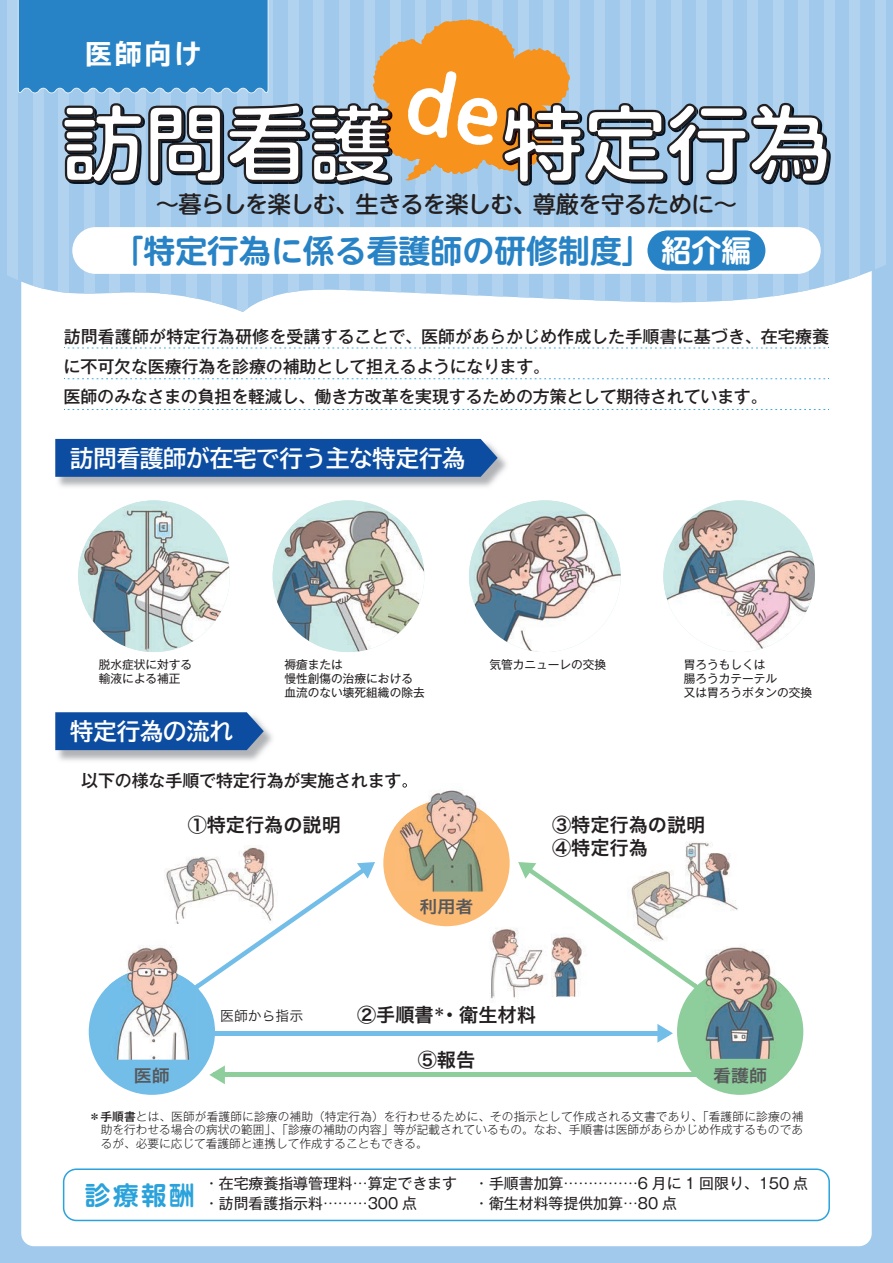
<style>
.page{position:relative;width:893px;height:1263px;background:#a0c9eb}
.page>*{position:absolute;margin:0;border:0;box-sizing:border-box;transform-origin:0 0}
.t1{font:700 82.5px "UD Shin M Go Pro De";color:#fff}
.t2{font:700 31.95px "UD Shin M Go Pro De";color:#2783c5}
.t3{font:700 expanded 27px "TBUD Go Std";color:#fff}
.t4{font:700 25.5px "UD Shin M Go Pro De";color:#2aa2db}
.t5{font:500 23.25px "UD Shin M Go Pro";letter-spacing:-.03em;color:#231f20}
.t6{font:700 23.25px "TBUD Go Std";color:#fff}
.t7{font:19.2px "Hira Kaku Pro W6";color:#231f20}
.t8{font:500 16.95px/30px "Gothic MB101 Pro";letter-spacing:-.01em;color:#231f20}
.t9{font:16.95px "Hira Kaku Pro W6";color:#57585a;scale:1.05 1}
.t10{font:14.85px/19.5px "Gothic MB101 Pro";color:#231f20}
.t11{font:13.8px "Hira Kaku Pro W3";color:#231f20}
.t12{font:300 11.7px/13.8px "Gothic MB101 Pro";color:#231f20;text-align:justify}
.t13{font:11.7px/13.8px "Gothic MB101 Pro";color:#231f20}
.t14{font:11.1px "Hira Kaku Pro W6";color:#231f20}
.s1{font-size:30px;color:#fff}
.s2{font-size:19.2px}
.s3{font-weight:500}
</style>
<div class="page">
<div style="left:21px;top:47px;width:851px;height:1199px;background:#fff;border-radius:13px"></div>
<svg style="left:7px;top:0;width:879px;height:312px;fill:#a0c9eb"></svg>
<div style="left:875px;top:0;width:10px;height:312px;background:#b2d3ef"></div>
<div style="left:849px;top:0;width:11px;height:312px;background:#b2d3ef"></div>
<svg style="left:824px;top:0;width:10px;height:312px;fill:#b2d3ef"></svg>
<svg style="left:798px;top:186px;width:11px;height:126px"></svg>
<svg style="left:773px;top:186px;width:10px;height:126px"></svg>
<svg style="left:747px;top:186px;width:11px;height:126px"></svg>
<div style="left:722px;top:0;width:10px;height:312px;background:#b2d3ef"></div>
<div style="left:696px;top:0;width:11px;height:312px;background:#b2d3ef"></div>
<div style="left:671px;top:0;width:10px;height:312px;background:#b2d3ef"></div>
<div style="left:645px;top:0;width:11px;height:312px;background:#b2d3ef"></div>
<div style="left:620px;top:0;width:10px;height:312px;background:#b2d3ef"></div>
<div style="left:594px;top:0;width:11px;height:312px;background:#b2d3ef"></div>
<div style="left:569px;top:0;width:10px;height:312px;background:#b2d3ef"></div>
<svg style="left:543px;top:186px;width:11px;height:126px"></svg>
<svg style="left:518px;top:186px;width:10px;height:126px"></svg>
<svg style="left:492px;top:186px;width:11px;height:126px"></svg>
<svg style="left:467px;top:186px;width:10px;height:126px"></svg>
<svg style="left:441px;top:186px;width:11px;height:126px"></svg>
<svg style="left:416px;top:186px;width:10px;height:126px"></svg>
<svg style="left:390px;top:186px;width:11px;height:126px"></svg>
<svg style="left:365px;top:186px;width:10px;height:126px"></svg>
<svg style="left:339px;top:186px;width:11px;height:126px"></svg>
<svg style="left:314px;top:186px;width:10px;height:126px"></svg>
<svg style="left:288px;top:186px;width:11px;height:126px"></svg>
<svg style="left:263px;top:186px;width:10px;height:126px"></svg>
<div style="left:237px;top:0;width:11px;height:312px;background:#b2d3ef"></div>
<div style="left:212px;top:0;width:10px;height:312px;background:#b2d3ef"></div>
<svg style="left:186px;top:186px;width:11px;height:126px"></svg>
<svg style="left:161px;top:186px;width:10px;height:126px"></svg>
<svg style="left:135px;top:186px;width:11px;height:126px"></svg>
<svg style="left:110px;top:186px;width:10px;height:126px"></svg>
<svg style="left:84px;top:186px;width:11px;height:126px"></svg>
<div style="left:59px;top:0;width:10px;height:312px;background:#b2d3ef"></div>
<svg style="left:33px;top:186px;width:11px;height:126px"></svg>
<div style="left:8px;top:0;width:10px;height:312px;background:#b2d3ef"></div>
<img style="left:55px;top:726px;width:218px;height:35px">
<svg style="left:55px;top:712px;width:209px;height:38px"></svg>
<img style="left:55px;top:438px;width:452px;height:49px">
<div style="left:55px;top:439px;width:443px;height:38px;background:#0d4da1"></div>
<svg style="left:63px;top:1168px;width:767px;height:53px"></svg>
<img style="left:164px;top:846px;width:102px;height:77px">
<img style="left:273px;top:500px;width:151px;height:152px;border-radius:50%">
<svg style="left:469px;top:500px;width:152px;height:152px"></svg>
<img style="left:469px;top:539px;width:152px;height:33px">
<img style="left:469px;top:500px;width:76px;height:70px">
<img style="left:273px;top:539px;width:151px;height:34px">
<img style="left:279px;top:500px;width:69px;height:47px">
<img style="left:663px;top:500px;width:152px;height:152px">
<img style="left:480px;top:916px;width:38px;height:83px">
<hr style="left:194px;top:1031px;width:475px;height:4px;background:#73bde9">
<svg style="left:657px;top:1024px;width:16px;height:19px"></svg>
<div style="left:214px;top:1072px;width:518px;height:5px;background:#8ecd9c"></div>
<svg style="left:209px;top:1065px;width:16px;height:19px"></svg>
<img style="left:685px;top:842px;width:16px;height:20px">
<img style="left:701px;top:843px;width:37px;height:68px">
<img style="left:78px;top:500px;width:152px;height:152px;border-radius:76px">
<svg style="left:89px;top:968px;width:126px;height:127px;fill:#73bde9"></svg>
<div style="left:677px;top:968px;width:126px;height:127px;background:#8ecd9c;border-radius:50%"></div>
<img style="left:127px;top:947px;width:51px;height:21px">
<svg style="left:184px;top:862px;width:191px;height:135px"></svg>
<img style="left:109px;top:968px;width:90px;height:21px">
<div style="left:383px;top:800px;width:127px;height:126px;background:#fcbb74;border-radius:50%"></div>
<div style="left:72px;top:227px;width:749px;height:47px;background:#fff;border-radius:23px"></div>
<div style="left:647px;top:230px;width:118px;height:41px;background:#2783c5;border-radius:20px"></div>
<svg style="left:64px;top:347px;width:765px;height:1px"></svg>
<svg style="left:64px;top:378px;width:765px;height:1px"></svg>
<svg style="left:64px;top:409px;width:765px;height:1px"></svg>
<img style="left:709px;top:946px;width:61px;height:22px">
<svg style="left:518px;top:862px;width:191px;height:135px"></svg>
<img style="left:695px;top:926px;width:14px;height:19px">
<img style="left:695px;top:968px;width:94px;height:91px">
<img style="left:429px;top:790px;width:45px;height:10px">
<img style="left:394px;top:773px;width:13px;height:15px">
<img style="left:394px;top:800px;width:103px;height:91px">
<svg style="left:18px;top:0;width:813px;height:186px"></svg>
<h3 class="t3" style="left:85px;top:39px;width:118px">医師向け</h3>
<h1 class="t1" style="left:61px;top:76px;width:771px">訪問看護　特定行為</h1>
<h3 class="t5" style="left:156px;top:186px;width:583px">～暮らしを楽しむ、生きるを楽しむ、尊厳を守るために~</h3>
<h2 class="t2" style="left:112px;top:225px;width:641px">「特定行為に係る看護師の研修制度」<span class="s1">紹介編</span></h2>
<h3 class="t8" style="left:64px;top:319px;width:767px">訪問看護師が特定行為研修を受講することで、医師があらかじめ作成した手順書に基づき、在宅療養に不可欠な医療行為を診療の補助として担えるようになります。<br>医師のみなさまの負担を軽減し、働き方改革を実現するための方策として期待されています。</h3>
<h3 class="t6" style="left:70px;top:439px;width:397px">訪問看護師が在宅で行う主な特定行為</h3>
<p class="t13" style="left:99px;top:656px;width:95px">脱水症状に対する輸液による補正</p>
<p class="t13" style="left:489px;top:656px;width:118px">気管カニューレの交換</p>
<p class="t13" style="left:284px;top:656px;width:142px">褥瘡または<br>慢性創傷の治療における血流のない壊死組織の除去</p>
<p class="t13" style="left:684px;top:656px;width:130px">胃ろうもしくは<br>腸ろうカテーテル<br>又は胃ろうボタンの交換</p>
<h3 class="t6" style="left:70px;top:712px;width:164px">特定行為の流れ</h3>
<h3 class="t8" style="left:64px;top:763px;width:356px">　以下の様な手順で特定行為が実施されます。</h3>
<h3 class="t7" style="left:188px;top:807px;width:155px">①特定行為の説明</h3>
<h3 class="t9" style="left:420px;top:891px;width:53px">利用者</h3>
<h3 class="t7" style="left:552px;top:807px;width:155px">③特定行為の説明</h3>
<h3 class="t7" style="left:552px;top:830px;width:97px">④特定行為</h3>
<h3 class="t9" style="left:134px;top:1060px;width:36px">医師</h3>
<p class="t11" style="left:220px;top:1004px;width:84px">医師から指示</p>
<h3 class="t7" style="left:357px;top:998px;width:78px">②手順書</h3>
<h3 class="t7" style="left:418px;top:1042px;width:59px">⑤報告</h3>
<h3 class="t7" style="left:459px;top:998px;width:78px">衛生材料</h3>
<p class="t14" style="left:434px;top:1002px;width:27px">＊<span class="s2">・</span></p>
<h3 class="t9" style="left:713px;top:1060px;width:53px">看護師</h3>
<p class="t12" style="left:101px;top:1107px;width:704px;text-indent:-12px">＊<span class="s3">手順書</span>とは、医師が看護師に診療の補助（特定行為）を行わせるために、その指示として作成される文書であり、「看護師に診療の補助を行わせる場合の病状の範囲」、「診療の補助の内容」等が記載されているもの。なお、手順書は医師があらかじめ作成するものであるが、必要に応じて看護師と連携して作成することもできる。</p>
<h3 class="t4" style="left:85px;top:1174px;width:111px">診療報酬</h3>
<p class="t10" style="left:204px;top:1172px;width:254px">・在宅療養指導管理料…算定できます・訪問看護指示料………300 点</p>
<p class="t10" style="left:474px;top:1172px;width:335px">・手順書加算……………6 月に 1 回限り、150 点</p>
<p class="t10" style="left:474px;top:1191px;width:204px">・衛生材料等提供加算…80 点</p>
</div>
